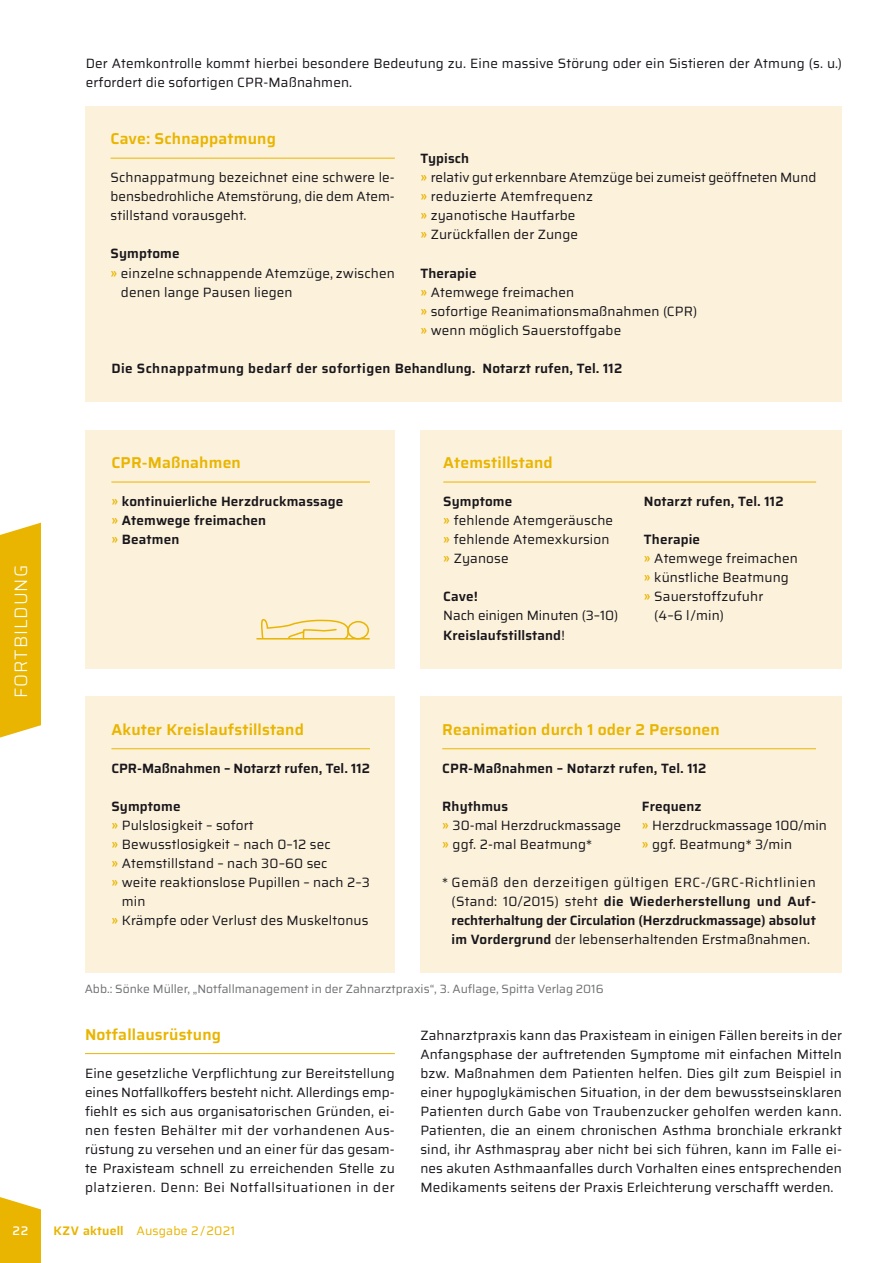
<style>
.page{position:relative;width:893px;height:1263px;background:#fff}
.page>*{position:absolute;margin:0;border:0;box-sizing:border-box;transform-origin:0 0}
.t1{font:300 18px "Saira";letter-spacing:.05em;color:#fff}
.t2{font:600 15.75px "Saira";letter-spacing:.01em;color:#e9b500}
.t3{font:13.5px/19px "Saira";letter-spacing:.01em;color:#1a171c}
.t4{font:600 13.5px/19px "Saira";letter-spacing:.01em;color:#1a171c}
.t5{font:600 13.5px "Saira";letter-spacing:.03em;color:#1a171c}
.t6{font:12.3px "Saira";letter-spacing:.01em;color:#e9b500}
.t7{font:500 12.3px "Saira";color:#fff}
.t8{font:12px "Saira";color:#707173}
.s1{font-weight:600;color:#e9b500}
.s2{font-weight:600}
.s3{color:#e9b500}
</style>
<div class="page">
<div style="left:85px;top:106px;width:757px;height:296px;background:#fcf2dc"></div>
<div style="left:85px;top:430px;width:310px;height:239px;background:#fcf2dc"></div>
<div style="left:85px;top:697px;width:310px;height:276px;background:#fcf2dc"></div>
<hr style="left:111px;top:158px;width:284px;height:1px;background:#e9b500">
<hr style="left:85px;top:1053px;width:310px;height:1px;background:#e9b500">
<hr style="left:111px;top:748px;width:259px;height:1px;background:#e9b500">
<div style="left:420px;top:430px;width:422px;height:239px;background:#fcf2dc"></div>
<div style="left:420px;top:697px;width:422px;height:276px;background:#fcf2dc"></div>
<hr style="left:443px;top:482px;width:373px;height:1px;background:#e9b500">
<hr style="left:442px;top:748px;width:374px;height:1px;background:#e9b500">
<hr style="left:111px;top:482px;width:259px;height:1px;background:#e9b500">
<svg style="left:261px;top:619px;width:89px;height:21px"></svg>
<div style="left:347px;top:621px;width:22px;height:18px;border:2px solid #e9b500;border-radius:50%"></div>
<hr style="left:257px;top:638px;width:112px;height:1px;background:#e9b500">
<svg style="left:0;top:1197px;width:41px;height:66px"></svg>
<div style="left:0;top:523px;width:41px;height:215px;background:#e9b500"></div>
<p class="t3" style="left:86px;top:54px;width:758px">Der Atemkontrolle kommt hierbei besondere Bedeutung zu. Eine massive Störung oder ein Sistieren der Atmung (s. u.) erfordert die sofortigen CPR-Maßnahmen.</p>
<p class="t2" style="left:111px;top:127px;width:167px">Cave: Schnappatmung</p>
<p class="t3" style="left:111px;top:168px;width:286px;text-align:justify">Schnappatmung bezeichnet eine schwere le&shy;bensbedrohliche Atemstörung, die dem Atem&shy;stillstand vorausgeht.</p>
<p class="t4" style="left:111px;top:244px;width:71px">Symptome</p>
<p class="t3" style="left:111px;top:263px;width:286px"><span class="s1">»</span> einzelne schnappende Atemzüge, zwischen</p>
<p class="t3" style="left:121px;top:282px;width:173px">denen lange Pausen liegen</p>
<p class="t3" style="left:420px;top:149px;width:398px"><span class="s2">Typisch<br></span><span class="s1">»</span> relativ gut erkennbare Atemzüge bei zumeist geöffneten Mund <span class="s1">»</span> reduzierte Atemfrequenz<br><span class="s1">»</span> zyanotische Hautfarbe<br><span class="s1">»</span> Zurückfallen der Zunge</p>
<p class="t3" style="left:420px;top:263px;width:278px"><span class="s2">Therapie<br></span><span class="s1">»</span> Atemwege freimachen<br><span class="s1">»</span> sofortige Reanimationsmaßnahmen (CPR) <span class="s1">»</span> wenn möglich Sauerstoffgabe</p>
<h1 class="t1" style="left:7px;top:698px;width:134px;rotate:-90deg">FORTBILDUNG</h1>
<p class="t5" style="left:111px;top:358px;width:512px">Die Schnappatmung bedarf der sofortigen Behandlung. Notarzt rufen, Tel. 112</p>
<p class="t2" style="left:111px;top:450px;width:131px">CPR-Maßnahmen</p>
<p class="t4" style="left:111px;top:492px;width:233px"><span class="s3">»</span> kontinuierliche Herzdruckmassage <span class="s3">»</span> Atemwege freimachen<br><span class="s3">»</span> Beatmen</p>
<p class="t2" style="left:443px;top:450px;width:111px">Atemstillstand</p>
<p class="t3" style="left:443px;top:492px;width:171px"><span class="s2">Symptome<br></span><span class="s1">»</span> fehlende Atemgeräusche <span class="s1">»</span> fehlende Atemexkursion <span class="s1">»</span> Zyanose</p>
<p class="t4" style="left:443px;top:587px;width:36px">Cave!</p>
<p class="t3" style="left:443px;top:606px;width:177px">Nach einigen Minuten (3–10)<br><span class="s2">Kreislaufstillstand</span>!</p>
<p class="t4" style="left:644px;top:492px;width:141px">Notarzt rufen, Tel. 112</p>
<p class="t4" style="left:644px;top:530px;width:58px">Therapie</p>
<p class="t3" style="left:644px;top:549px;width:155px"><span class="s1">»</span> Atemwege freimachen</p>
<p class="t3" style="left:644px;top:568px;width:146px"><span class="s1">»</span> künstliche Beatmung</p>
<p class="t3" style="left:644px;top:587px;width:121px"><span class="s1">»</span> Sauerstoffzufuhr</p>
<p class="t3" style="left:654px;top:606px;width:71px">(4–6 l/min)</p>
<p class="t2" style="left:111px;top:717px;width:194px">Akuter Kreislaufstillstand</p>
<p class="t4" style="left:111px;top:758px;width:260px">CPR-Maßnahmen – Notarzt rufen, Tel. 112</p>
<p class="t4" style="left:111px;top:797px;width:71px">Symptome</p>
<p class="t3" style="left:111px;top:815px;width:144px"><span class="s1">»</span> Pulslosigkeit – sofort</p>
<p class="t3" style="left:111px;top:835px;width:221px"><span class="s1">»</span> Bewusstlosigkeit – nach 0–12 sec</p>
<p class="t3" style="left:111px;top:854px;width:218px"><span class="s1">»</span> Atemstillstand – nach 30–60 sec</p>
<p class="t3" style="left:111px;top:873px;width:260px"><span class="s1">»</span> weite reaktionslose Pupillen – nach 2–3</p>
<p class="t3" style="left:122px;top:892px;width:25px">min</p>
<p class="t3" style="left:111px;top:911px;width:259px"><span class="s1">»</span> Krämpfe oder Verlust des Muskeltonus</p>
<p class="t2" style="left:442px;top:717px;width:279px">Reanimation durch 1 oder 2 Personen</p>
<p class="t4" style="left:442px;top:758px;width:266px">CPR-Maßnahmen – Notarzt rufen, Tel. 112</p>
<p class="t3" style="left:442px;top:796px;width:180px"><span class="s2">Rhythmus<br></span><span class="s1">»</span> 30-mal Herzdruckmassage <span class="s1">»</span> ggf. 2-mal Beatmung*</p>
<p class="t3" style="left:452px;top:873px;width:366px;text-align:justify;text-indent:-9px">* Gemäß den derzeitigen gültigen ERC-/GRC-Richtlinien (Stand: 10/2015) steht <span class="s2">die Wiederherstellung und Auf&shy;rechterhaltung der Circulation (Herzdruckmassage) absolut im Vordergrund</span> der lebenserhaltenden Erstmaßnahmen.</p>
<p class="t3" style="left:642px;top:796px;width:187px"><span class="s2">Frequenz<br></span><span class="s1">»</span> Herzdruckmassage 100/min <span class="s1">»</span> ggf. Beatmung* 3/min</p>
<p class="t8" style="left:85px;top:980px;width:520px">Abb.: Sönke Müller, „Notfallmanagement in der Zahnarztpraxis“, 3. Auflage, Spitta Verlag 2016</p>
<p class="t2" style="left:85px;top:1022px;width:138px">Notfallausrüstung</p>
<p class="t3" style="left:85px;top:1063px;width:311px;text-align:justify">Eine gesetzliche Verpflichtung zur Bereitstellung eines Notfallkoffers besteht nicht. Allerdings emp&shy;fiehlt es sich aus organisatorischen Gründen, ei&shy;nen festen Behälter mit der vorhandenen Aus&shy;rüstung zu versehen und an einer für das gesam&shy;te Praxisteam schnell zu erreichenden Stelle zu platzieren. Denn: Bei Notfallsituationen in der</p>
<p class="t3" style="left:420px;top:1025px;width:423px;text-align:justify">Zahnarztpraxis kann das Praxisteam in einigen Fällen bereits in der Anfangsphase der auftretenden Symptome mit einfachen Mitteln bzw. Maßnahmen dem Patienten helfen. Dies gilt zum Beispiel in einer hypoglykämischen Situation, in der dem bewusstseinsklaren Patienten durch Gabe von Traubenzucker geholfen werden kann.<br>Patienten, die an einem chronischen Asthma bronchiale erkrankt sind, ihr Asthmaspray aber nicht bei sich führen, kann im Falle ei&shy;nes akuten Asthmaanfalles durch Vorhalten eines entsprechenden Medikaments seitens der Praxis Erleichterung verschafft werden.</p>
<p class="t7" style="left:13px;top:1221px;width:17px">22</p>
<p class="t6" style="left:53px;top:1222px;width:183px"><span class="s2">KZV aktuell</span> Ausgabe 2/2021</p>
</div>
